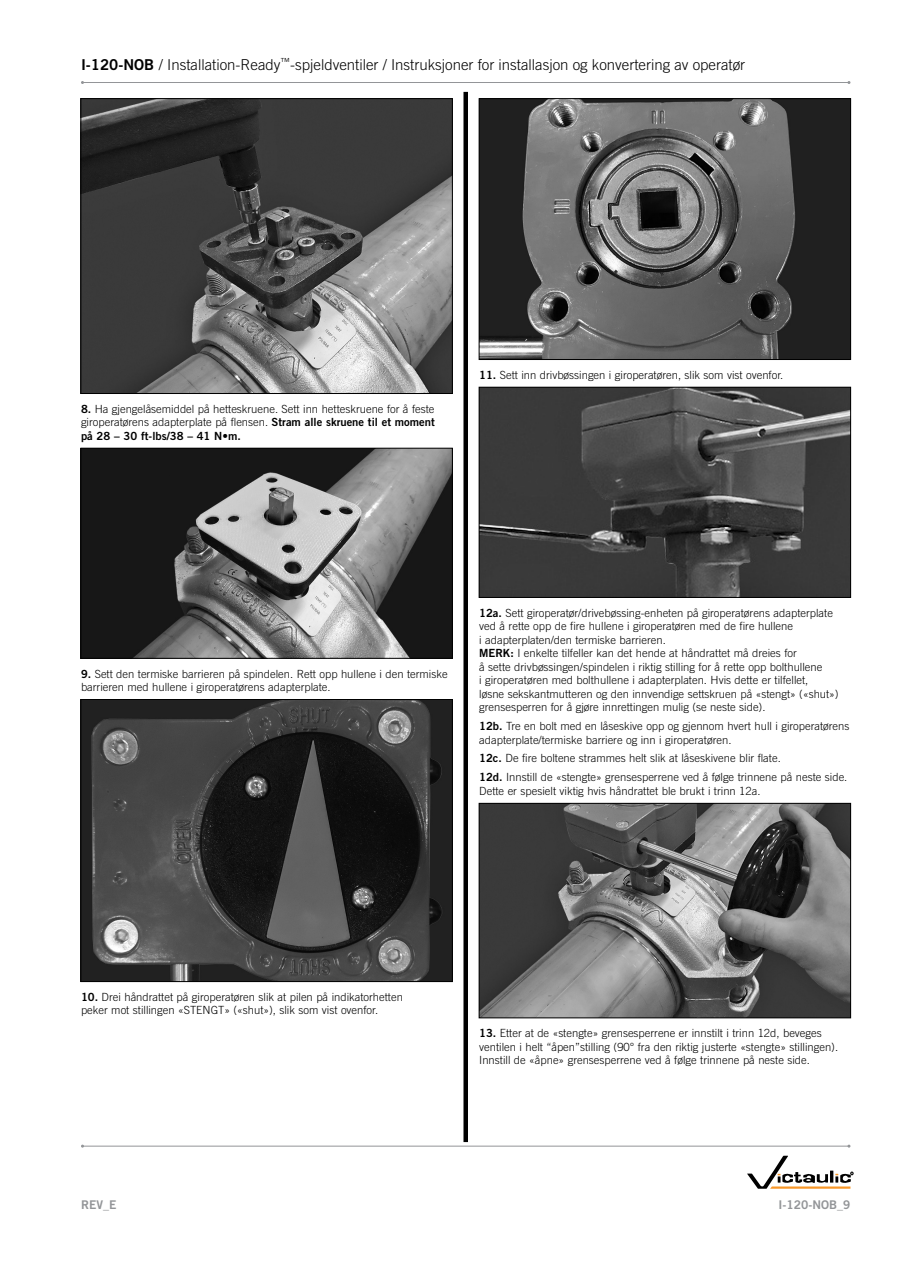
<style>
.page{position:relative;width:918px;height:1263px;background:#fff}
.page>*{position:absolute;margin:0;border:0;box-sizing:border-box;transform-origin:0 0}
.t1{font:300 15px "Trade Gothic LT Std";color:#000}
.t2{font:12px "Trade Gothic LT Std Bd 2";color:#939598}
.t3{font:300 11.25px/13.5px "Trade Gothic LT Std";color:#000}
.t4{font:11.25px "Trade Gothic LT Std Bd 2";color:#000}
.s1{font-family:"Trade Gothic LT Std Bd 2";font-weight:400}
</style>
<div class="page">
<svg style="left:747px;top:1156px;width:106px;height:33px"></svg>
<hr style="left:83px;top:1146px;width:766px;height:1px;background:#939598">
<hr style="left:82px;top:82px;width:767px;height:1px;background:#939598">
<img style="left:83px;top:100px;width:368px;height:292px">
<div style="left:81px;top:98px;width:372px;height:296px;border:1px solid #000"></div>
<img style="left:83px;top:450px;width:368px;height:206px">
<div style="left:81px;top:448px;width:372px;height:210px;border:1px solid #000"></div>
<img style="left:83px;top:701px;width:368px;height:279px">
<div style="left:81px;top:699px;width:372px;height:283px;border:1px solid #000"></div>
<img style="left:481px;top:100px;width:368px;height:258px">
<div style="left:479px;top:98px;width:372px;height:262px;border:1px solid #000"></div>
<img style="left:481px;top:389px;width:368px;height:207px">
<div style="left:479px;top:387px;width:372px;height:211px;border:1px solid #000"></div>
<img style="left:481px;top:805px;width:368px;height:211px">
<div style="left:479px;top:803px;width:372px;height:215px;border:1px solid #000"></div>
<hr style="left:464px;top:92px;width:4px;height:1050px;background:#000">
<h1 class="t1" style="left:81px;top:56px;width:666px"><span class="s1">I-120-NOB</span> / Installation-Ready<sup>™</sup>-spjeldventiler / Instruksjoner for installasjon og konvertering av operatør</h1>
<p class="t3" style="left:81px;top:402px;width:355px"><span class="s1">8.</span> Ha gjengelåsemiddel på hetteskruene. Sett inn hetteskruene for å feste giroperatørens adapterplate på flensen. <span class="s1">Stram alle skruene til et moment</span></p>
<p class="t4" style="left:81px;top:429px;width:161px">på 28 – 30 ft-lbs/38 – 41 N•m.</p>
<p class="t3" style="left:479px;top:368px;width:306px"><span class="s1">11.</span> Sett inn drivbøssingen i giroperatøren, slik som vist ovenfor.</p>
<p class="t3" style="left:81px;top:667px;width:368px"><span class="s1">9.</span> Sett den termiske barrieren på spindelen. Rett opp hullene i den termiske barrieren med hullene i giroperatørens adapterplate.</p>
<p class="t3" style="left:479px;top:606px;width:361px"><span class="s1">12a.</span> Sett giroperatør/drivebøssing-enheten på giroperatørens adapterplate ved å rette opp de fire hullene i giroperatøren med de fire hullene<br>i adapterplaten/den termiske barrieren.<br><span class="s1">MERK:</span> I enkelte tilfeller kan det hende at håndrattet må dreies for<br>å sette drivbøssingen/spindelen i riktig stilling for å rette opp bolthullene<br>i giroperatøren med bolthullene i adapterplaten. Hvis dette er tilfellet,<br>løsne sekskantmutteren og den innvendige settskruen på «stengt» («shut») grensesperren for å gjøre innrettingen mulig (se neste side).</p>
<p class="t3" style="left:479px;top:719px;width:372px"><span class="s1">12b.</span> Tre en bolt med en låseskive opp og gjennom hvert hull i giroperatørens adapterplate/termiske barriere og inn i giroperatøren.</p>
<p class="t3" style="left:479px;top:749px;width:370px;line-height:18.9px"><span class="s1">12c.</span> De fire boltene strammes helt slik at låseskivene blir flate.<br><span class="s1">12d.</span> Innstill de «stengte» grensesperrene ved å følge trinnene på neste side.</p>
<p class="t3" style="left:479px;top:784px;width:283px">Dette er spesielt viktig hvis håndrattet ble brukt i trinn 12a.</p>
<p class="t3" style="left:81px;top:990px;width:323px"><span class="s1">10.</span> Drei håndrattet på giroperatøren slik at pilen på indikatorhetten peker mot stillingen «STENGT» («shut»), slik som vist ovenfor.</p>
<p class="t3" style="left:479px;top:1026px;width:360px"><span class="s1">13.</span> Etter at de «stengte» grensesperrene er innstilt i trinn 12d, beveges ventilen i helt “åpen”stilling (90° fra den riktig justerte «stengte» stillingen).<br>Innstill de «åpne» grensesperrene ved å følge trinnene på neste side.</p>
<p class="t2" style="left:81px;top:1197px;width:37px">REV_E</p>
<p class="t2" style="left:779px;top:1197px;width:73px">I-120-NOB_9</p>
</div>
